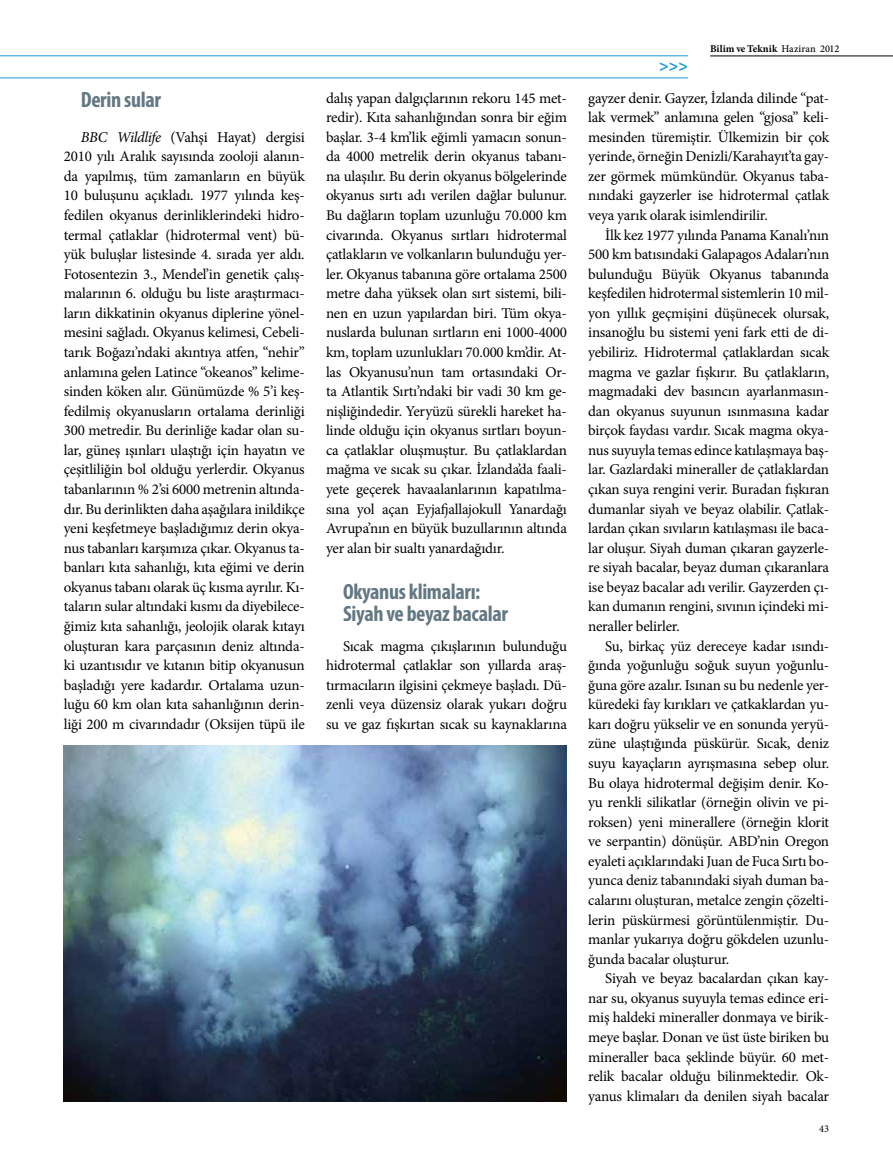
<style>
.page{position:relative;width:893px;height:1170px;background:#fff}
.page>*{position:absolute;margin:0;border:0;box-sizing:border-box;transform-origin:0 0}
.t1{font:700 condensed 22.2px/22.2px "Myriad Pro";letter-spacing:-.015em;color:#647883}
.t2{font:700 16.2px "Myriad Pro";color:#1c9ad6}
.t3{font:15px/19.5px "Minion Pro";letter-spacing:-.015em;color:#000;text-align:justify}
.t4{font:700 10.35px "Minion Pro";letter-spacing:.005em;color:#000}
.t5{font:10.35px "Minion Pro";color:#000}
.s1{font-style:italic}
.s2{font-weight:500}
</style>
<div class="page">
<img style="left:64px;top:746px;width:503px;height:355px">
<hr style="left:710px;top:56px;width:183px;height:1px;background:#000">
<hr style="left:0;top:78px;width:688px;height:1px;background:#1c9ad6">
<hr style="left:0;top:56px;width:688px;height:1px;background:#1c9ad6">
<h1 class="t1" style="left:81px;top:88px;width:82px">Derin sular</h1>
<p class="t3" style="left:64px;top:127px;width:242px;text-indent:17px"><span class="s1">BBC Wildlife</span> (Vahşi Hayat) dergisi 2010 yılı Aralık sayısında zooloji alanın&shy;da yapılmış, tüm zamanların en büyük 10 buluşunu açıkladı. 1977 yılında keş&shy;fedilen okyanus derinliklerindeki hidro&shy;termal çatlaklar (hidrotermal vent) bü&shy;yük buluşlar listesinde 4. sırada yer aldı.<br>Fotosentezin 3., Mendel’in genetik çalış&shy;malarının 6. olduğu bu liste araştırmacı&shy;ların dikkatinin okyanus diplerine yönel&shy;mesini sağladı. Okyanus kelimesi, Cebeli&shy;tarık Boğazı’ndaki akıntıya atfen, “nehir” anlamına gelen Latince “okeanos” kelime&shy;sinden köken alır. Günümüzde % 5’i keş&shy;fedilmiş okyanusların ortalama derinliği 300 metredir. Bu derinliğe kadar olan su&shy;lar, güneş ışınları ulaştığı için hayatın ve çeşitliliğin bol olduğu yerlerdir. Okyanus tabanlarının % 2’si 6000 metrenin altında&shy;dır. Bu derinlikten daha aşağılara inildikçe yeni keşfetmeye başladığımız derin okya&shy;nus tabanları karşımıza çıkar. Okyanus ta&shy;banları kıta sahanlığı, kıta eğimi ve derin okyanus tabanı olarak üç kısma ayrılır. Kı&shy;taların sular altındaki kısmı da diyebilece&shy;ğimiz kıta sahanlığı, jeolojik olarak kıtayı oluşturan kara parçasının deniz altında&shy;ki uzantısıdır ve kıtanın bitip okyanusun başladığı yere kadardır. Ortalama uzun&shy;luğu 60 km olan kıta sahanlığının derin&shy;liği 200 m civarındadır (Oksijen tüpü ile</p>
<p class="t3" style="left:326px;top:88px;width:242px">dalış yapan dalgıçlarının rekoru 145 met&shy;redir). Kıta sahanlığından sonra bir eğim başlar. 3-4 km’lik eğimli yamacın sonun&shy;da 4000 metrelik derin okyanus tabanı&shy;na ulaşılır. Bu derin okyanus bölgelerinde okyanus sırtı adı verilen dağlar bulunur.<br>Bu dağların toplam uzunluğu 70.000 km civarında. Okyanus sırtları hidrotermal çatlakların ve volkanların bulunduğu yer&shy;ler. Okyanus tabanına göre ortalama 2500 metre daha yüksek olan sırt sistemi, bili&shy;nen en uzun yapılardan biri. Tüm okya&shy;nuslarda bulunan sırtların eni 1000-4000 km, toplam uzunlukları 70.000 km’dir. At&shy;las Okyanusu’nun tam ortasındaki Or&shy;ta Atlantik Sırtı’ndaki bir vadi 30 km ge&shy;nişliğindedir. Yeryüzü sürekli hareket ha&shy;linde olduğu için okyanus sırtları boyun&shy;ca çatlaklar oluşmuştur. Bu çatlaklardan mağma ve sıcak su çıkar. İzlanda’da faali&shy;yete geçerek havaalanlarının kapatılma&shy;sına yol açan Eyjafjallajokull Yanardağı Avrupa’nın en büyük buzullarının altında yer alan bir sualtı yanardağıdır.</p>
<h1 class="t1" style="left:343px;top:580px;width:166px">Okyanus klimaları:<br>Siyah ve beyaz bacalar</h1>
<p class="t3" style="left:326px;top:636px;width:242px;text-indent:17px">Sıcak magma çıkışlarının bulunduğu hidrotermal çatlaklar son yıllarda araş&shy;tırmacıların ilgisini çekmeye başladı. Dü&shy;zenli veya düzensiz olarak yukarı doğru su ve gaz fışkırtan sıcak su kaynaklarına</p>
<p class="t2" style="left:659px;top:55px;width:30px">&gt;&gt;&gt;</p>
<p class="t4" style="left:710px;top:41px;width:131px">Bilim ve Teknik <span class="s2">Haziran 2012</span></p>
<p class="t3" style="left:588px;top:88px;width:242px">gayzer denir. Gayzer, İzlanda dilinde “pat&shy;lak vermek” anlamına gelen “gjosa” keli&shy;mesinden türemiştir. Ülkemizin bir çok yerinde, örneğin Denizli/Karahayıt’ta gay&shy;zer görmek mümkündür. Okyanus taba&shy;nındaki gayzerler ise hidrotermal çatlak veya yarık olarak isimlendirilir.</p>
<p class="t3" style="left:588px;top:225px;width:242px;text-indent:17px">İlk kez 1977 yılında Panama Kanalı’nın 500 km batısındaki Galapagos Adaları’nın bulunduğu Büyük Okyanus tabanında keşfedilen hidrotermal sistemlerin 10 mil&shy;yon yıllık geçmişini düşünecek olursak, insanoğlu bu sistemi yeni fark etti de di&shy;yebiliriz. Hidrotermal çatlaklardan sıcak magma ve gazlar fışkırır. Bu çatlakların, magmadaki dev basıncın ayarlanmasın&shy;dan okyanus suyunun ısınmasına kadar birçok faydası vardır. Sıcak magma okya&shy;nus suyuyla temas edince katılaşmaya baş&shy;lar. Gazlardaki mineraller de çatlaklardan çıkan suya rengini verir. Buradan fışkıran dumanlar siyah ve beyaz olabilir. Çatlak&shy;lardan çıkan sıvıların katılaşması ile baca&shy;lar oluşur. Siyah duman çıkaran gayzerle&shy;re siyah bacalar, beyaz duman çıkaranlara ise beyaz bacalar adı verilir. Gayzerden çı&shy;kan dumanın rengini, sıvının içindeki mi&shy;neraller belirler.</p>
<p class="t3" style="left:588px;top:636px;width:242px;text-indent:17px">Su, birkaç yüz dereceye kadar ısındı&shy;ğında yoğunluğu soğuk suyun yoğunlu&shy;ğuna göre azalır. Isınan su bu nedenle yer&shy;küredeki fay kırıkları ve çatkaklardan yu&shy;karı doğru yükselir ve en sonunda yeryü&shy;züne ulaştığında püskürür. Sıcak, deniz suyu kayaçların ayrışmasına sebep olur.<br>Bu olaya hidrotermal değişim denir. Ko&shy;yu renkli silikatlar (örneğin olivin ve pi&shy;roksen) yeni minerallere (örneğin klorit ve serpantin) dönüşür. ABD’nin Oregon eyaleti açıklarındaki Juan de Fuca Sırtı bo&shy;yunca deniz tabanındaki siyah duman ba&shy;calarını oluşturan, metalce zengin çözelti&shy;lerin püskürmesi görüntülenmiştir. Du&shy;manlar yukarıya doğru gökdelen uzunlu&shy;ğunda bacalar oluşturur.</p>
<p class="t3" style="left:588px;top:968px;width:242px;text-indent:17px">Siyah ve beyaz bacalardan çıkan kay&shy;nar su, okyanus suyuyla temas edince eri&shy;miş haldeki mineraller donmaya ve birik&shy;meye başlar. Donan ve üst üste biriken bu mineraller baca şeklinde büyür. 60 met&shy;relik bacalar olduğu bilinmektedir. Ok&shy;yanus klimaları da denilen siyah bacalar</p>
<p class="t5" style="left:819px;top:1121px;width:11px">43</p>
</div>
